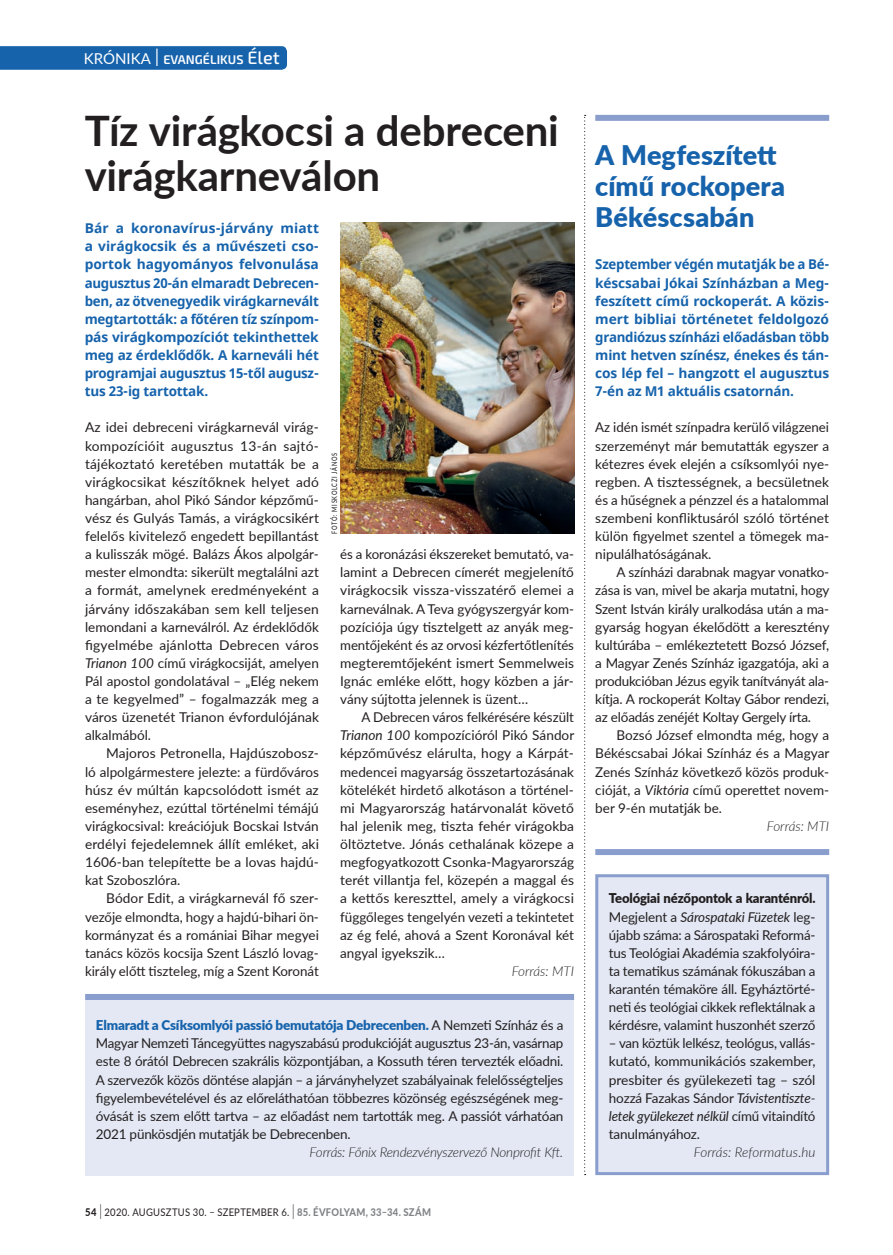
<style>
.page{position:relative;width:893px;height:1255px;background:#fff}
.page>*{position:absolute;margin:0;border:0;box-sizing:border-box;transform-origin:0 0}
.t1{font:700 42px/45px "Lato";letter-spacing:-.005em;color:#231f20}
.t2{font:900 27px/30.8px "Lato";letter-spacing:.005em;color:#1663ac}
.t3{font:13.5px/18.1px "Lato";color:#231f20;text-align:justify}
.t4{font:700 13.5px/18.1px "Noto Sans";letter-spacing:-.015em;color:#1663ac;text-align:justify}
.t5{font:italic 300 13.5px "Lato";letter-spacing:-.015em;color:#231f20}
.t6{font:italic 300 13.5px "Lato";letter-spacing:.005em;color:#231f20}
.t7{font:600 12.6px "Exo 2";color:#fff}
.t8{font:10.5px "Lato";letter-spacing:.03em;color:#231f20;scale:.9 1}
.t9{font:500 7.5px "Lato";letter-spacing:.13em;color:#231f20;scale:.75 1}
.s1{font-family:"Lato";font-weight:400;font-size:15px}
.s2{font-weight:300;font-size:25.2px}
.s3{font-weight:500;font-size:18px}
.s4{font-style:italic}
.s5{font-weight:900;color:#1663ac}
.s6{font-weight:800}
.s7{font-weight:300;font-size:21px}
.s8{font-weight:800;color:#808285}
.s9{font-weight:900}
</style>
<div class="page">
<svg style="left:0;top:46px;width:287px;height:24px;background:#1a65ad"></svg>
<svg style="left:584px;top:115px;width:2px;height:1060px"></svg>
<div style="left:85px;top:993px;width:489px;height:182px;background:#e3e8f4"></div>
<div style="left:597px;top:875px;width:231px;height:298px;background:#e3e8f4"></div>
<div style="left:595px;top:874px;width:234px;height:300px;border:3px solid #8a9ece"></div>
<div style="left:85px;top:993px;width:489px;height:6px;background:#8a9ece"></div>
<div style="left:595px;top:115px;width:234px;height:6px;background:#8a9ece"></div>
<div style="left:595px;top:849px;width:234px;height:6px;background:#8a9ece"></div>
<img style="left:340px;top:223px;width:234px;height:310px">
<p class="t7" style="left:84px;top:52px;width:197px"><span class="s1">KRÓNIKA</span> <span class="s2">I</span> EVANGÉLIKUS <span class="s3">Élet</span></p>
<h1 class="t1" style="left:85px;top:106px;width:476px">Tíz virágkocsi a debreceni virágkarneválon</h1>
<p class="t4" style="left:85px;top:219px;width:236px">Bár a koronavírus-járvány miatt a virágkocsik és a művészeti cso&shy;portok hagyományos felvonulása augusztus 20-án elmaradt Debrecen&shy;ben, az ötvenegyedik virágkarnevált megtartották: a főtéren tíz színpom&shy;pás virágkompozíciót tekinthettek meg az érdeklődők. A karneváli hét programjai augusztus 15-től augusz&shy;tus 23-ig tartottak.</p>
<p class="t3" style="left:85px;top:418px;width:235px">Az idei debreceni virágkarnevál virág&shy;kompozícióit augusztus 13-án sajtó&shy;tájékoztató keretében mutatták be a virágkocsikat készítőknek helyet adó hangárban, ahol Pikó Sándor képzőmű&shy;vész és Gulyás Tamás, a virágkocsikért felelős kivitelező engedett bepillantást a kulisszák mögé. Balázs Ákos alpolgár&shy;mester elmondta: sikerült megtalálni azt a formát, amelynek eredményeként a járvány időszakában sem kell teljesen lemondani a karneválról. Az érdeklődők figyelmébe ajánlotta Debrecen város <span class="s4">Trianon 100</span> című virágkocsiját, amelyen Pál apostol gondolatával – „Elég nekem a te kegyelmed” – fogalmazzák meg a város üzenetét Trianon évfordulójának alkalmából.</p>
<p class="t3" style="left:85px;top:744px;width:235px;text-indent:21px">Majoros Petronella, Hajdúszobosz&shy;ló alpolgármestere jelezte: a fürdőváros húsz év múltán kapcsolódott ismét az eseményhez, ezúttal történelmi témájú virágkocsival: kreációjuk Bocskai István erdélyi fejedelemnek állít emléket, aki 1606-ban telepítette be a lovas hajdú&shy;kat Szoboszlóra.</p>
<p class="t3" style="left:85px;top:888px;width:235px;text-indent:21px">Bódor Edit, a virágkarnevál fő szer&shy;vezője elmondta, hogy a hajdú-bihari ön&shy;kormányzat és a romániai Bihar megyei tanács közös kocsija Szent László lovag&shy;király előtt tiszteleg, míg a Szent Koronát</p>
<p class="t9" style="left:329px;top:534px;width:110px;rotate:-90deg">FOTÓ: MISKOLCZI JÁNOS</p>
<p class="t3" style="left:340px;top:544px;width:235px">és a koronázási ékszereket bemutató, va&shy;lamint a Debrecen címerét megjelenítő virágkocsik vissza-visszatérő elemei a karneválnak. A Teva gyógyszergyár kom&shy;pozíciója úgy tisztelgett az anyák meg&shy;mentőjeként és az orvosi kézfertőtlenítés megteremtőjeként ismert Semmelweis Ignác emléke előtt, hogy közben a jár&shy;vány sújtotta jelennek is üzent…</p>
<p class="t3" style="left:340px;top:707px;width:236px;text-align:left;text-indent:21px">A Debrecen város felkérésére készült <span class="s4">Trianon 100</span> kompozícióról Pikó Sándor képzőművész elárulta, hogy a Kárpát&shy;medencei magyarság összetartozásának kötelékét hirdető alkotáson a történel&shy;mi Magyarország határvonalát követő hal jelenik meg, tiszta fehér virágokba öltöztetve. Jónás cethalának közepe a megfogyatkozott Csonka-Magyarország terét villantja fel, közepén a maggal és a kettős kereszttel, amely a virágkocsi függőleges tengelyén vezeti a tekintetet az ég felé, ahová a Szent Koronával két angyal igyekszik…</p>
<p class="t5" style="left:512px;top:961px;width:64px">Forrás: MTI</p>
<p class="t3" style="left:96px;top:1015px;width:469px"><span class="s5">Elmaradt a Csíksomlyói passió bemutatója Debrecenben.</span> A Nemzeti Színház és a Magyar Nemzeti Táncegyüttes nagyszabású produkcióját augusztus 23-án, vasárnap este 8 órától Debrecen szakrális központjában, a Kossuth téren tervezték előadni.<br>A szervezők közös döntése alapján – a járványhelyzet szabályainak felelősségteljes figyelembevételével és az előreláthatóan többezres közönség egészségének meg&shy;óvását is szem előtt tartva – az előadást nem tartották meg. A passiót várhatóan 2021 pünkösdjén mutatják be Debrecenben.</p>
<p class="t5" style="left:310px;top:1142px;width:255px">Forrás: Főnix Rendezvényszervező Nonprofit Kft.</p>
<p class="t8" style="left:85px;top:1204px;width:386px"><span class="s6">54</span> <span class="s7">I</span> 2020. AUGUSZTUS 30. – SZEPTEMBER 6. <span class="s7">I</span> <span class="s8">85. ÉVFOLYAM, 33–34. SZÁM</span></p>
<h2 class="t2" style="left:595px;top:139px;width:191px">A Megfeszített című rockopera<br>Békéscsabán</h2>
<p class="t4" style="left:595px;top:256px;width:235px">Szeptember végén mutatják be a Bé&shy;késcsabai Jókai Színházban a Meg&shy;feszített című rockoperát. A közis&shy;mert bibliai történetet feldolgozó grandiózus színházi előadásban több mint hetven színész, énekes és tán&shy;cos lép fel – hangzott el augusztus 7-én az M1 aktuális csatornán.</p>
<p class="t3" style="left:595px;top:418px;width:235px">Az idén ismét színpadra kerülő világzenei szerzeményt már bemutatták egyszer a kétezres évek elején a csíksomlyói nye&shy;regben. A tisztességnek, a becsületnek és a hűségnek a pénzzel és a hatalommal szembeni konfliktusáról szóló történet külön figyelmet szentel a tömegek ma&shy;nipulálhatóságának.</p>
<p class="t3" style="left:595px;top:562px;width:236px;text-indent:21px">A színházi darabnak magyar vonatko&shy;zása is van, mivel be akarja mutatni, hogy Szent István király uralkodása után a ma&shy;gyarság hogyan ékelődött a keresztény kultúrába – emlékeztetett Bozsó József, a Magyar Zenés Színház igazgatója, aki a produkcióban Jézus egyik tanítványát ala&shy;kítja. A rockoperát Koltay Gábor rendezi, az előadás zenéjét Koltay Gergely írta.</p>
<p class="t3" style="left:595px;top:725px;width:236px;text-indent:21px">Bozsó József elmondta még, hogy a Békéscsabai Jókai Színház és a Magyar Zenés Színház következő közös produk&shy;cióját, a <span class="s4">Viktória</span> című operettet novem&shy;ber 9-én mutatják be.</p>
<p class="t5" style="left:767px;top:816px;width:64px">Forrás: MTI</p>
<p class="t3" style="left:609px;top:888px;width:208px"><span class="s9">Teológiai nézőpontok a karanténról.<br></span>Megjelent a <span class="s4">Sárospataki Füzetek</span> leg&shy;újabb száma: a Sárospataki Reformá&shy;tus Teológiai Akadémia szakfolyóira&shy;ta tematikus számának fókuszában a karantén témaköre áll. Egyháztörté&shy;neti és teológiai cikkek reflektálnak a kérdésre, valamint huszonhét szerző</p>
<p class="t3" style="left:609px;top:1033px;width:208px">– van köztük lelkész, teológus, vallás&shy;kutató, kommunikációs szakember, presbiter és gyülekezeti tag – szól hozzá Fazakas Sándor <span class="s4">Távistentiszte&shy;letek gyülekezet nélkül</span> című vitaindító tanulmányához.</p>
<p class="t6" style="left:694px;top:1142px;width:123px">Forrás: Reformatus.hu</p>
</div>
